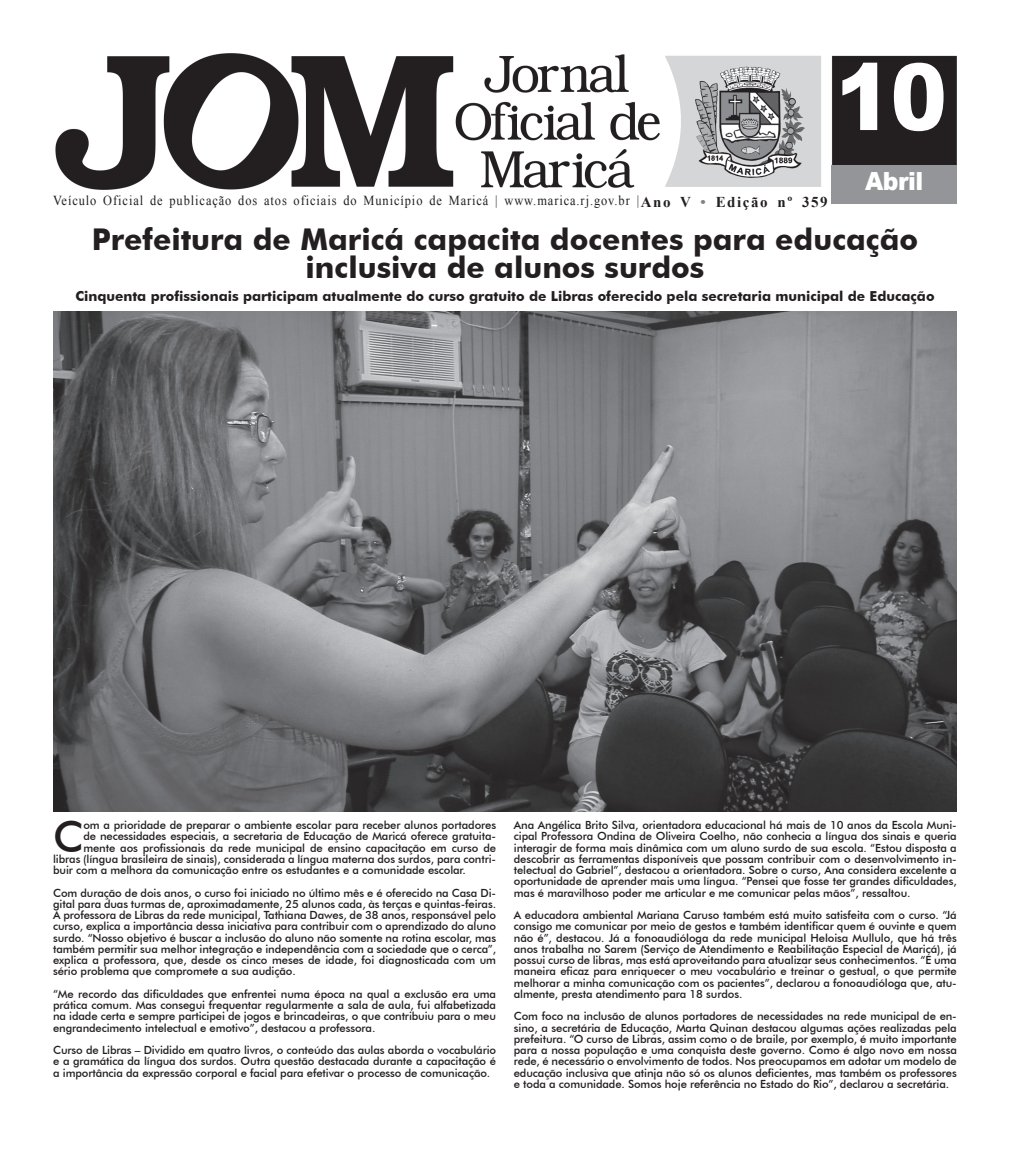
<style>
.page{position:relative;width:1010px;height:1152px;background:#fff}
.page>*{position:absolute;margin:0;border:0;box-sizing:border-box;transform-origin:0 0}
.t1{font:900 92.5px "Arial";color:#fff;scale:.92 1}
.t2{font:500 42.75px "Futura BT";color:#231f20}
.t3{font:700 30px/28.8px "Futura BT";color:#231f20;text-align:center}
.t4{font:900 25px "Arial";letter-spacing:-.02em;color:#fff;scale:.94 1}
.t5{font:700 15px "Times New Roman";letter-spacing:.1em;color:#231f20}
.t6{font:700 13.75px "Futura BT";color:#231f20}
.t7{font:13.75px "Times New Roman";letter-spacing:.075em;color:#231f20;scale:.9 1}
.t8{font:500 11.25px/11.2px "Futura BT";letter-spacing:-.01em;color:#231f20;text-align:justify}
.s1{color:#808285}
</style>
<div class="page">
<img style="left:53px;top:312px;width:904px;height:499px">
<img style="left:55px;top:53px;width:902px;height:137px">
<div style="left:831px;top:166px;width:126px;height:38px;background:#939598"></div>
<h1 class="t1" style="left:835px;top:30px;width:123px">10</h1>
<p class="t7" style="left:53px;top:191px;width:653px">Veículo Oficial de publicação dos atos oficiais do Município de Maricá | www.marica.rj.gov.br |</p>
<h3 class="t5" style="left:641px;top:191px;width:188px">Ano V <span class="s1">•</span> Edição nº 359</h3>
<h3 class="t4" style="left:865px;top:163px;width:63px">Abril</h3>
<h3 class="t3" style="left:92px;top:224px;width:828px">Prefeitura de Maricá capacita docentes para educação inclusiva de alunos surdos</h3>
<p class="t6" style="left:75px;top:288px;width:860px">Cinquenta profissionais participam atualmente do curso gratuito de Libras oferecido pela secretaria municipal de Educação</p>
<h2 class="t2" style="left:53px;top:810px;width:32px">C</h2>
<p class="t8" style="left:83px;top:819px;width:414px">om a prioridade de preparar o ambiente escolar para receber alunos portadores</p>
<p class="t8" style="left:83px;top:830px;width:414px">de necessidades especiais, a secretaria de Educação de Maricá oferece gratuita-</p>
<p class="t8" style="left:83px;top:842px;width:414px">mente aos profissionais da rede municipal de ensino capacitação em curso de</p>
<p class="t8" style="left:53px;top:853px;width:444px">libras (língua brasileira de sinais), considerada a língua materna dos surdos, para contri-</p>
<p class="t8" style="left:53px;top:864px;width:414px">buir com a melhora da comunicação entre os estudantes e a comunidade escolar.</p>
<p class="t8" style="left:53px;top:887px;width:444px">Com duração de dois anos, o curso foi iniciado no último mês e é oferecido na Casa Di&shy;gital para duas turmas de, aproximadamente, 25 alunos cada, às terças e quintas-feiras.<br>A professora de Libras da rede municipal, Tathiana Dawes, de 38 anos, responsável pelo curso, explica a importância dessa iniciativa para contribuir com o aprendizado do aluno surdo. “Nosso objetivo é buscar a inclusão do aluno não somente na rotina escolar, mas também permitir sua melhor integração e independência com a sociedade que o cerca”, explica a professora, que, desde os cinco meses de idade, foi diagnosticada com um sério problema que compromete a sua audição.</p>
<p class="t8" style="left:53px;top:988px;width:444px">“Me recordo das dificuldades que enfrentei numa época na qual a exclusão era uma prática comum. Mas consegui frequentar regularmente a sala de aula, fui alfabetizada na idade certa e sempre participei de jogos e brincadeiras, o que contribuiu para o meu engrandecimento intelectual e emotivo”, destacou a professora.</p>
<p class="t8" style="left:53px;top:1044px;width:444px">Curso de Libras – Dividido em quatro livros, o conteúdo das aulas aborda o vocabulário e a gramática da língua dos surdos. Outra questão destacada durante a capacitação é a importância da expressão corporal e facial para efetivar o processo de comunicação.</p>
<p class="t8" style="left:514px;top:819px;width:444px">Ana Angélica Brito Silva, orientadora educacional há mais de 10 anos da Escola Muni&shy;cipal Professora Ondina de Oliveira Coelho, não conhecia a língua dos sinais e queria interagir de forma mais dinâmica com um aluno surdo de sua escola. “Estou disposta a descobrir as ferramentas disponíveis que possam contribuir com o desenvolvimento in&shy;telectual do Gabriel”, destacou a orientadora. Sobre o curso, Ana considera excelente a oportunidade de aprender mais uma língua. “Pensei que fosse ter grandes dificuldades, mas é maravilhoso poder me articular e me comunicar pelas mãos”, ressaltou.</p>
<p class="t8" style="left:514px;top:909px;width:444px">A educadora ambiental Mariana Caruso também está muito satisfeita com o curso. “Já consigo me comunicar por meio de gestos e também identificar quem é ouvinte e quem não é”, destacou. Já a fonoaudióloga da rede municipal Heloisa Mullulo, que há três anos trabalha no Sarem (Serviço de Atendimento e Reabilitação Especial de Maricá), já possui curso de libras, mas está aproveitando para atualizar seus conhecimentos. “É uma maneira eficaz para enriquecer o meu vocabulário e treinar o gestual, o que permite melhorar a minha comunicação com os pacientes”, declarou a fonoaudióloga que, atu&shy;almente, presta atendimento para 18 surdos.</p>
<p class="t8" style="left:514px;top:1010px;width:444px">Com foco na inclusão de alunos portadores de necessidades na rede municipal de en&shy;sino, a secretária de Educação, Marta Quinan destacou algumas ações realizadas pela prefeitura. “O curso de Libras, assim como o de braile, por exemplo, é muito importante para a nossa população e uma conquista deste governo. Como é algo novo em nossa rede, é necessário o envolvimento de todos. Nos preocupamos em adotar um modelo de educação inclusiva que atinja não só os alunos deficientes, mas também os professores e toda a comunidade. Somos hoje referência no Estado do Rio”, declarou a secretária.</p>
</div>
